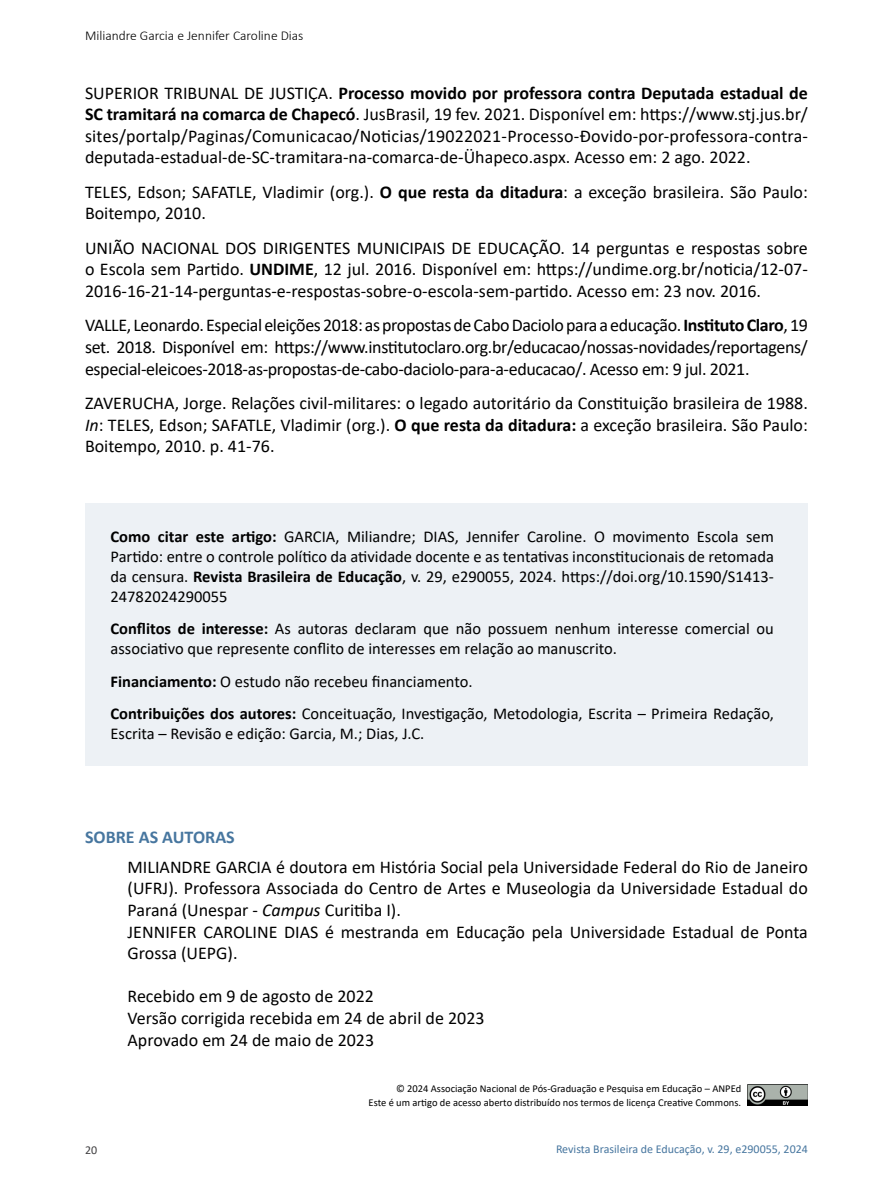
<style>
.page{position:relative;width:893px;height:1191px;background:#fff}
.page>*{position:absolute;margin:0;border:0;box-sizing:border-box;transform-origin:0 0}
.t1{font:18px/21.6px "Calibri";color:#000;text-align:justify}
.t2{font:700 18px "Calibri";color:#47769f}
.t3{font:16.5px/19.8px "Calibri";color:#000}
.t4{font:300 13.5px "Calibri";color:#000}
.t5{font:12px "Calibri";color:#47769f}
.t6{font:12px "Calibri";color:#414042}
.t7{font:10.5px/13.5px "Calibri";color:#000;text-align:right}
.s1{font-weight:700}
.s2{font-style:italic}
</style>
<div class="page">
<div style="left:85px;top:503px;width:723px;height:263px;background:#edf1f5"></div>
<img style="left:747px;top:1084px;width:61px;height:22px">
<p class="t4" style="left:85px;top:27px;width:220px">Miliandre Garcia e Jennifer Caroline Dias</p>
<p class="t1" style="left:85px;top:81px;width:724px">SUPERIOR TRIBUNAL DE JUSTIÇA. <span class="s1">Processo movido por professora contra Deputada estadual de SC tramitará na comarca de Chapecó</span>. JusBrasil, 19 fev. 2021. Disponível em: https://www.stj.jus.br/ sites/portalp/Paginas/Comunicacao/Noticias/19022021-Processo-Ðovido-por-professora-contra&shy;deputada-estadual-de-SC-tramitara-na-comarca-de-Ühapeco.aspx. Acesso em: 2 ago. 2022.</p>
<p class="t1" style="left:85px;top:180px;width:724px">TELES, Edson; SAFATLE, Vladimir (org.). <span class="s1">O que resta da ditadura</span>: a exceção brasileira. São Paulo:<br>Boitempo, 2010.</p>
<p class="t1" style="left:85px;top:236px;width:724px">UNIÃO NACIONAL DOS DIRIGENTES MUNICIPAIS DE EDUCAÇÃO. 14 perguntas e respostas sobre o Escola sem Partido. <span class="s1">UNDIME</span>, 12 jul. 2016. Disponível em: https://undime.org.br/noticia/12-07- 2016-16-21-14-perguntas-e-respostas-sobre-o-escola-sem-partido. Acesso em: 23 nov. 2016.</p>
<p class="t1" style="left:85px;top:314px;width:724px">VALLE, Leonardo. Especial eleições 2018: as propostas de Cabo Daciolo para a educação. <span class="s1">Instituto Claro</span>, 19 set. 2018. Disponível em: https://www.institutoclaro.org.br/educacao/nossas-novidades/reportagens/ especial-eleicoes-2018-as-propostas-de-cabo-daciolo-para-a-educacao/. Acesso em: 9 jul. 2021.</p>
<p class="t1" style="left:85px;top:392px;width:724px">ZAVERUCHA, Jorge. Relações civil-militares: o legado autoritário da Constituição brasileira de 1988.<br><span class="s2">In</span>: TELES, Edson; SAFATLE, Vladimir (org.). <span class="s1">O que resta da ditadura:</span> a exceção brasileira. São Paulo:<br>Boitempo, 2010. p. 41-76.</p>
<p class="t3" style="left:111px;top:526px;width:665px;text-align:justify"><span class="s1">Como citar este artigo:</span> GARCIA, Miliandre; DIAS, Jennifer Caroline. O movimento Escola sem Partido: entre o controle político da atividade docente e as tentativas inconstitucionais de retomada da censura. <span class="s1">Revista Brasileira de Educação</span>, v. 29, e290055, 2024. https://doi.org/10.1590/S1413- 24782024290055</p>
<p class="t3" style="left:111px;top:618px;width:665px"><span class="s1">Conflitos de interesse:</span> As autoras declaram que não possuem nenhum interesse comercial ou associativo que represente conflito de interesses em relação ao manuscrito.</p>
<p class="t3" style="left:111px;top:664px;width:665px;line-height:32.5px"><span class="s1">Financiamento:</span> O estudo não recebeu financiamento.<br><span class="s1">Contribuições dos autores:</span> Conceituação, Investigação, Metodologia, Escrita – Primeira Redação,</p>
<p class="t3" style="left:111px;top:723px;width:315px">Escrita – Revisão e edição: Garcia, M.; Dias, J.C.</p>
<p class="t2" style="left:85px;top:824px;width:151px">SOBRE AS AUTORAS</p>
<p class="t1" style="left:128px;top:855px;width:682px;text-align:left">MILIANDRE GARCIA é doutora em História Social pela Universidade Federal do Rio de Janeiro (UFRJ). Professora Associada do Centro de Artes e Museologia da Universidade Estadual do Paraná (Unespar - <span class="s2">Campus</span> Curitiba I).<br>JENNIFER CAROLINE DIAS é mestranda em Educação pela Universidade Estadual de Ponta Grossa (UEPG).</p>
<p class="t1" style="left:128px;top:985px;width:359px;text-align:left">Recebido em 9 de agosto de 2022<br>Versão corrigida recebida em 24 de abril de 2023<br>Aprovado em 24 de maio de 2023</p>
<p class="t7" style="left:369px;top:1081px;width:374px">© 2024 Associação Nacional de Pós-Graduação e Pesquisa em Educação – ANPEd<br>Este é um artigo de acesso aberto distribuído nos termos de licença Creative Commons.</p>
<p class="t6" style="left:85px;top:1141px;width:14px">20</p>
<p class="t5" style="left:556px;top:1141px;width:253px">Revista Brasileira de Educação, v. 29, e290055, 2024</p>
</div>
